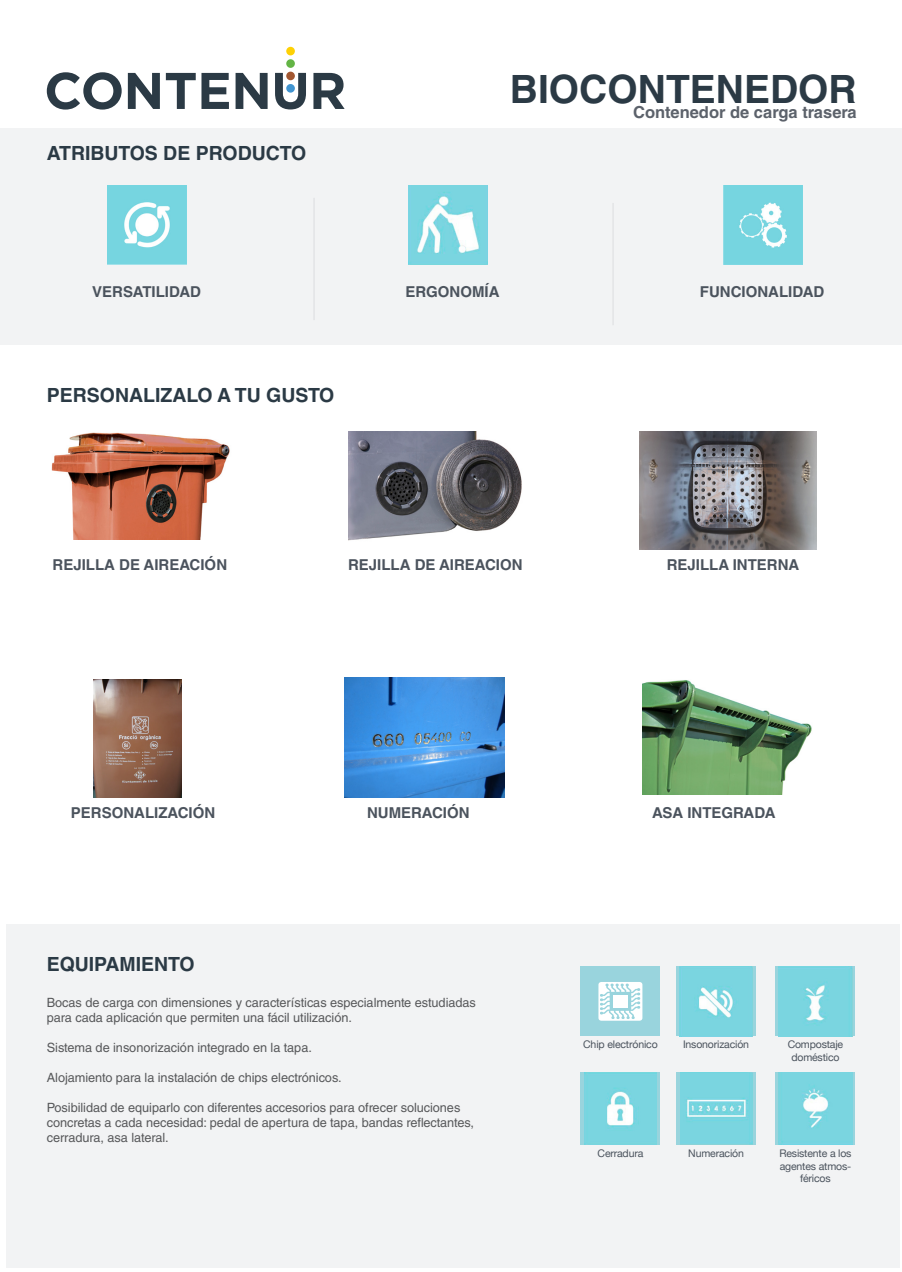
<style>
.page{position:relative;width:902px;height:1272px;background:#fff}
.page>*{position:absolute;margin:0;border:0;box-sizing:border-box;transform-origin:0 0}
.t1{font:700 39px "Helvetica LT Std";color:#2b3a45}
.t2{font:700 19.5px "Helvetica LT Std";color:#2b3a45}
.t3{font:700 16.5px "Helvetica LT Std";color:#5c626b}
.t4{font:700 15px "Helvetica LT Std";color:#4b535d}
.t5{font:12.75px/15px "Helvetica LT Std";letter-spacing:-.005em;color:#57585a}
.t6{font:10.5px/12.6px "Helvetica Neue";letter-spacing:-.015em;color:#4b535d;text-align:center}
</style>
<div class="page">
<svg style="left:47px;top:72px;width:75px;height:38px"></svg>
<svg style="left:128px;top:73px;width:32px;height:36px"></svg>
<svg style="left:166px;top:73px;width:63px;height:36px"></svg>
<svg style="left:235px;top:73px;width:32px;height:36px"></svg>
<svg style="left:313px;top:73px;width:31px;height:36px"></svg>
<svg style="left:275px;top:73px;width:31px;height:36px"></svg>
<div style="left:286px;top:59px;width:9px;height:9px;background:#63b445;border-radius:50%"></div>
<div style="left:286px;top:47px;width:9px;height:8px;background:#fed105;border-radius:50%"></div>
<div style="left:286px;top:84px;width:9px;height:9px;background:#4194d0;border-radius:50%"></div>
<div style="left:0;top:128px;width:901px;height:216px;background:#f2f3f4"></div>
<div style="left:6px;top:923px;width:893px;height:344px;background:#f2f3f4"></div>
<hr style="left:612px;top:203px;width:1px;height:122px;background:#dcdddf">
<img style="left:639px;top:432px;width:177px;height:117px">
<img style="left:349px;top:432px;width:173px;height:109px">
<img style="left:51px;top:432px;width:179px;height:108px">
<div style="left:676px;top:966px;width:79px;height:70px;background:linear-gradient(to bottom,#8cd4dc,#8cd4db)"></div>
<img style="left:679px;top:966px;width:73px;height:70px">
<div style="left:580px;top:966px;width:80px;height:70px;background:#99d4dd"></div>
<svg style="left:598px;top:982px;width:44px;height:38px"></svg>
<div style="left:613px;top:994px;width:14px;height:13px;background:#fff"></div>
<div style="left:775px;top:966px;width:80px;height:70px;background:linear-gradient(to bottom,#99d4dd,#99d4dd)"></div>
<img style="left:778px;top:966px;width:74px;height:70px">
<img style="left:642px;top:680px;width:170px;height:114px">
<img style="left:93px;top:680px;width:88px;height:117px">
<hr style="left:313px;top:198px;width:1px;height:122px;background:#dcdddf">
<img style="left:345px;top:677px;width:160px;height:120px">
<svg style="left:676px;top:1072px;width:79px;height:72px"></svg>
<img style="left:680px;top:1072px;width:72px;height:72px">
<svg style="left:580px;top:1072px;width:80px;height:72px"></svg>
<img style="left:584px;top:1072px;width:72px;height:72px">
<div style="left:775px;top:1071px;width:80px;height:73px;background:linear-gradient(to bottom,#99d4dd,#99d4dd)"></div>
<img style="left:778px;top:1071px;width:74px;height:73px">
<img style="left:107px;top:186px;width:80px;height:78px">
<img style="left:408px;top:186px;width:80px;height:78px">
<img style="left:723px;top:186px;width:79px;height:78px">
<p class="t2" style="left:47px;top:142px;width:261px">ATRIBUTOS DE PRODUCTO</p>
<p class="t1" style="left:510px;top:65px;width:348px">BIOCONTENEDOR</p>
<p class="t3" style="left:633px;top:102px;width:225px">Contenedor de carga trasera</p>
<p class="t4" style="left:92px;top:282px;width:110px">VERSATILIDAD</p>
<p class="t4" style="left:405px;top:282px;width:96px">ERGONOMÍA</p>
<p class="t2" style="left:47px;top:383px;width:289px">PERSONALIZALO A TU GUSTO</p>
<p class="t4" style="left:699px;top:282px;width:126px">FUNCIONALIDAD</p>
<p class="t4" style="left:53px;top:555px;width:176px">REJILLA DE AIREACIÓN</p>
<p class="t4" style="left:348px;top:555px;width:176px">REJILLA DE AIREACION</p>
<p class="t4" style="left:666px;top:555px;width:134px">REJILLA INTERNA</p>
<p class="t4" style="left:71px;top:803px;width:146px">PERSONALIZACIÓN</p>
<p class="t4" style="left:367px;top:803px;width:104px">NUMERACIÓN</p>
<p class="t4" style="left:652px;top:803px;width:125px">ASA INTEGRADA</p>
<p class="t2" style="left:47px;top:952px;width:149px">EQUIPAMIENTO</p>
<p class="t5" style="left:47px;top:995px;width:430px">Bocas de carga con dimensiones y características especialmente estudiadas para cada aplicación que permiten una fácil utilización.</p>
<p class="t5" style="left:47px;top:1040px;width:266px">Sistema de insonorización integrado en la tapa.</p>
<p class="t5" style="left:47px;top:1070px;width:296px">Alojamiento para la instalación de chips electrónicos.</p>
<p class="t5" style="left:47px;top:1100px;width:429px">Posibilidad de equiparlo con diferentes accesorios para ofrecer soluciones concretas a cada necesidad: pedal de apertura de tapa, bandas reflectantes, cerradura, asa lateral.</p>
<p class="t6" style="left:583px;top:1038px;width:76px">Chip electrónico</p>
<p class="t6" style="left:683px;top:1038px;width:67px">Insonorización</p>
<p class="t6" style="left:787px;top:1038px;width:57px">Compostaje doméstico</p>
<p class="t6" style="left:597px;top:1146px;width:47px">Cerradura</p>
<p class="t6" style="left:688px;top:1146px;width:57px">Numeración</p>
<p class="t6" style="left:779px;top:1146px;width:74px">Resistente a los agentes atmos&shy;féricos</p>
</div>
